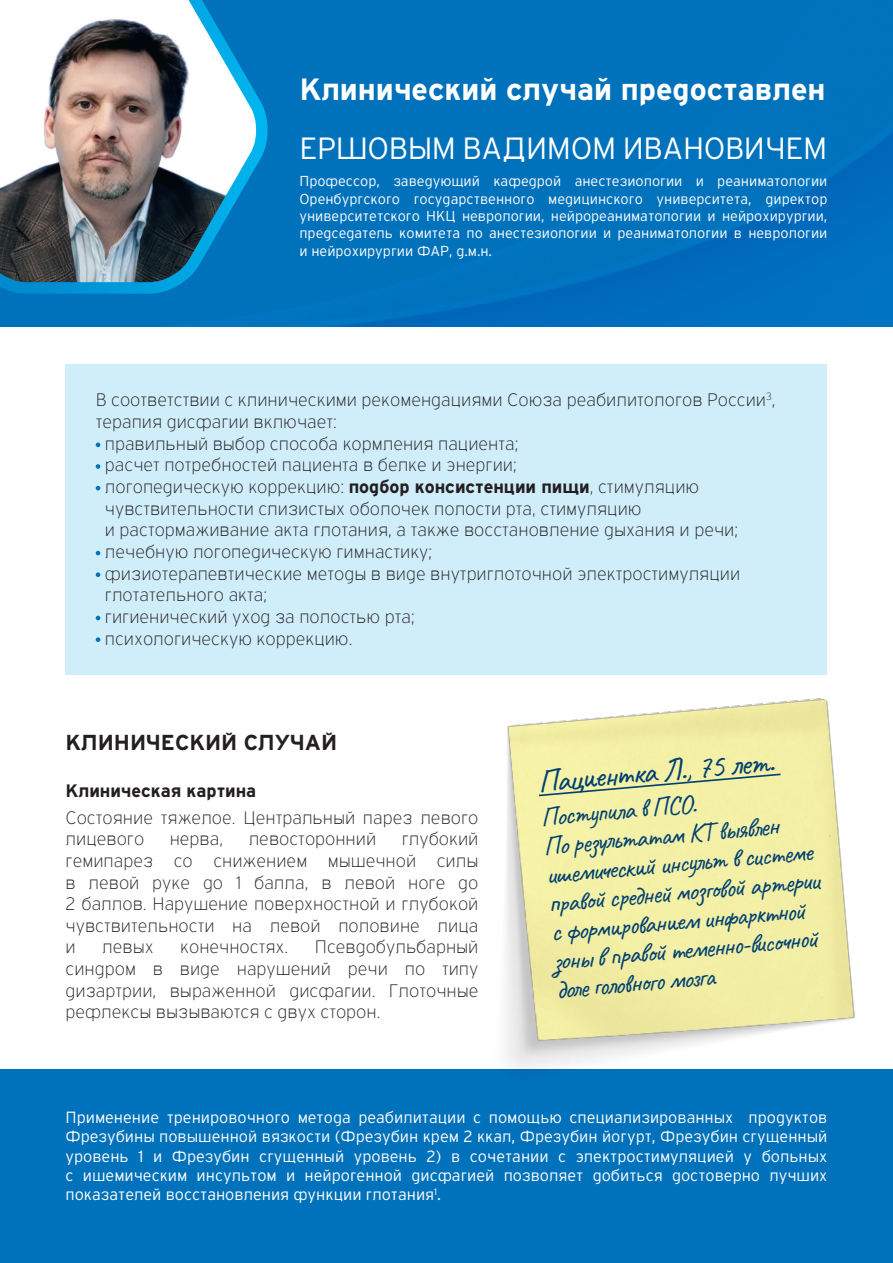
<style>
.page{position:relative;width:893px;height:1263px;background:#fff}
.page>*{position:absolute;margin:0;border:0;box-sizing:border-box;transform-origin:0 0}
.t1{font:32.4px "Caveat";color:#004070}
.t2{font:700 30.6px "GL Interstate";color:#fff}
.t3{font:300 30.6px "GL Interstate";letter-spacing:-.01em;color:#fff}
.t4{font:27px/28.8px "Caveat";color:#004070}
.t5{font:700 21.6px "GL Interstate";color:#231f20}
.t6{font:200 18px/21.6px "GL Interstate";color:#231f20;text-align:justify}
.t7{font:700 18px "GL Interstate";color:#231f20}
.t8{font:300 16.2px/19.5px "GL Interstate";color:#fff;text-align:justify}
.t9{font:300 14.4px/17.2px "GL Interstate";color:#fff;text-align:justify}
.s1{font-weight:700}
</style>
<div class="page">
<div style="left:0;top:0;width:893px;height:326px;background:#0071bb"></div>
<img style="left:0;top:0;width:280px;height:299px">
<div style="left:0;top:1070px;width:893px;height:193px;background:#0071bb"></div>
<div style="left:66px;top:364px;width:761px;height:310px;background:#d0edfa"></div>
<svg style="left:96px;top:442px;width:4px;height:5px"></svg>
<svg style="left:96px;top:464px;width:4px;height:5px"></svg>
<svg style="left:96px;top:486px;width:4px;height:4px"></svg>
<svg style="left:96px;top:551px;width:4px;height:4px"></svg>
<svg style="left:96px;top:572px;width:4px;height:5px"></svg>
<svg style="left:96px;top:616px;width:4px;height:4px"></svg>
<svg style="left:96px;top:637px;width:4px;height:5px"></svg>
<img style="left:461px;top:698px;width:400px;height:372px">
<svg style="left:537px;top:772px;width:245px;height:25px;background:#e4e5a3"></svg>
<h2 class="t2" style="left:299px;top:72px;width:527px">Клинический случай предоставлен</h2>
<h2 class="t3" style="left:299px;top:131px;width:529px">ЕРШОВЫМ ВАДИМОМ ИВАНОВИЧЕМ</h2>
<p class="t9" style="left:299px;top:173px;width:529px">Профессор, заведующий кафедрой анестезиологии и реаниматологии Оренбургского государственного медицинского университета, директор университетского НКЦ неврологии, нейрореаниматологии и нейрохирургии, председатель комитета по анестезиологии и реаниматологии в неврологии и нейрохирургии ФАР, д.м.н.</p>
<p class="t6" style="left:96px;top:389px;width:681px">В соответствии с клиническими рекомендациями Союза реабилитологов России<sup>3</sup>,</p>
<p class="t6" style="left:96px;top:411px;width:243px">терапия дисфагии включает:</p>
<p class="t6" style="left:105px;top:433px;width:415px">правильный выбор способа кормления пациента;</p>
<p class="t6" style="left:105px;top:454px;width:413px">расчет потребностей пациента в белке и энергии;</p>
<p class="t6" style="left:105px;top:476px;width:596px">логопедическую коррекцию: <span class="s1">подбор консистенции пищи</span>, стимуляцию</p>
<p class="t6" style="left:105px;top:498px;width:538px">чувствительности слизистых оболочек полости рта, стимуляцию</p>
<p class="t6" style="left:105px;top:519px;width:635px">и растормаживание акта глотания, а также восстановление дыхания и речи;</p>
<p class="t6" style="left:105px;top:541px;width:329px">лечебную логопедическую гимнастику;</p>
<p class="t6" style="left:105px;top:562px;width:637px">физиотерапевтические методы в виде внутриглоточной электростимуляции</p>
<p class="t6" style="left:105px;top:584px;width:164px">глотательного акта;</p>
<p class="t6" style="left:105px;top:606px;width:311px">гигиенический уход за полостью рта;</p>
<p class="t6" style="left:105px;top:627px;width:249px">психологическую коррекцию.</p>
<p class="t5" style="left:66px;top:730px;width:273px">КЛИНИЧЕСКИЙ СЛУЧАЙ</p>
<p class="t7" style="left:66px;top:780px;width:192px">Клиническая картина</p>
<p class="t6" style="left:66px;top:806px;width:414px">Состояние тяжелое. Центральный парез левого лицевого</p>
<p class="t6" style="left:66px;top:828px;width:414px;text-indent:336px">глубокий гемипарез со снижением мышечной силы в левой руке до 1 балла, в левой ноге до 2 баллов. Нарушение поверхностной и глубокой чувствительности на левой половине лица и</p>
<p class="t6" style="left:170px;top:828px;width:55px">нерва,</p>
<p class="t6" style="left:249px;top:828px;width:129px">левосторонний</p>
<p class="t6" style="left:66px;top:936px;width:414px;text-indent:249px">Псевдобульбарный синдром в виде нарушений речи по типу дизартрии, выраженной дисфагии. Глоточные рефлексы вызываются с двух сторон.</p>
<p class="t6" style="left:102px;top:936px;width:53px">левых</p>
<p class="t6" style="left:180px;top:936px;width:110px">конечностях.</p>
<h1 class="t1" style="left:536px;top:761px;width:239px;rotate:-5deg">Пациентка Л., 75 лет.</h1>
<h3 class="t4" style="left:540px;top:803px;width:273px;rotate:-5deg">Поступила в ПСО.<br>По результатам КТ выявлен ишемический инсульт в системе правой средней мозговой артерии с формированием инфарктной зоны в правой теменно-височной доле головного мозга</h3>
<p class="t8" style="left:66px;top:1107px;width:763px">Применение тренировочного метода реабилитации с помощью специализированных продуктов Фрезубины повышенной вязкости (Фрезубин крем 2 ккал, Фрезубин йогурт, Фрезубин сгущенный уровень 1 и Фрезубин сгущенный уровень 2) в сочетании с электростимуляцией у больных с ишемическим инсультом и нейрогенной дисфагией позволяет добиться достоверно лучших показателей восстановления функции глотания<sup>1</sup>.</p>
</div>
